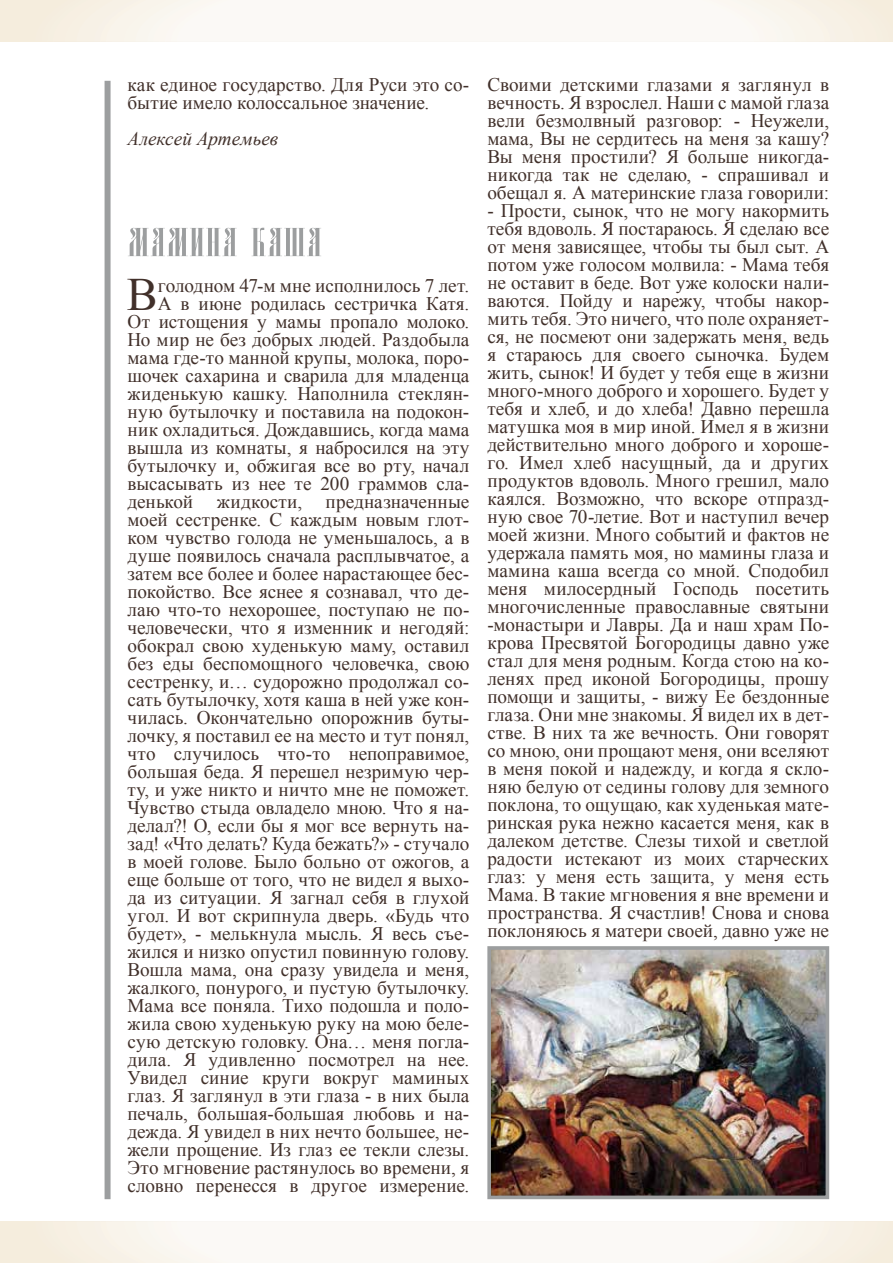
<style>
.page{position:relative;width:893px;height:1263px;background:#fff}
.page>*{position:absolute;margin:0;border:0;box-sizing:border-box;transform-origin:0 0}
.t1{font:46.35px "Times New Roman";color:#41302a}
.t2{font:35.25px "Kathisma Ucs";letter-spacing:.025em;color:#9c9e9f;scale:1.7 1}
.t3{font:19.2px/18px "Times New Roman";color:#41302a;text-align:justify}
.t4{font:italic 19.2px "Times New Roman";color:#41302a}
</style>
<div class="page">
<div style="left:105px;top:81px;width:6px;height:1118px;background:#9c9e9f"></div>
<div style="left:0;top:1222px;width:893px;height:41px;background:#f5eddd"></div>
<svg style="left:95px;top:1222px;width:741px;height:41px;background:#faf7f3"></svg>
<div style="left:0;top:0;width:893px;height:41px;background:#f5eddd"></div>
<svg style="left:95px;top:0;width:741px;height:41px;background:#faf7f3"></svg>
<img style="left:492px;top:951px;width:332px;height:243px">
<div style="left:487px;top:946px;width:342px;height:253px;border:4px solid #9c9e9f"></div>
<p class="t3" style="left:128px;top:75px;width:343px">как единое государство. Для Руси это со&shy;бытие имело колоссальное значение.</p>
<p class="t4" style="left:128px;top:125px;width:152px">Алексей Артемьев</p>
<h2 class="t2" style="left:128px;top:219px;width:116px">МАМИНА КАША</h2>
<h1 class="t1" style="left:127px;top:263px;width:32px">В</h1>
<p class="t3" style="left:128px;top:276px;width:343px;text-align:right">голодном 47-м мне исполнилось 7 лет.<br>А в июне родилась сестричка Катя.<br>От истощения у мамы пропало молоко.<br>Но мир не без добрых людей. Раздобыла мама где-то манной крупы, молока, поро&shy;шочек сахарина и сварила для младенца жиденькую кашку. Наполнила стеклян&shy;ную бутылочку и поставила на подокон&shy;ник охладиться. Дождавшись, когда мама вышла из комнаты, я набросился на эту бутылочку и, обжигая все во рту, начал высасывать из нее те 200 граммов сла&shy;денькой жидкости, предназначенные моей сестренке. С каждым новым глот&shy;ком чувство голода не уменьшалось, а в душе появилось сначала расплывчатое, а затем все более и более нарастающее бес&shy;покойство. Все яснее я сознавал, что де&shy;лаю что-то нехорошее, поступаю не по&shy;человечески, что я изменник и негодяй: обокрал свою худенькую маму, оставил без еды беспомощного человечка, свою сестренку, и… судорожно продолжал со&shy;сать бутылочку, хотя каша в ней уже кон&shy;чилась. Окончательно опорожнив буты&shy;лочку, я поставил ее на место и тут понял, что случилось что-то непоправимое, большая беда. Я перешел незримую чер&shy;ту, и уже никто и ничто мне не поможет.<br>Чувство стыда овладело мною. Что я на&shy;делал?! О, если бы я мог все вернуть на&shy;зад! «Что делать? Куда бежать?» - стучало в моей голове. Было больно от ожогов, а еще больше от того, что не видел я выхо&shy;да из ситуации. Я загнал себя в глухой угол. И вот скрипнула дверь. «Будь что будет», - мелькнула мысль. Я весь съе&shy;жился и низко опустил повинную голову.<br>Вошла мама, она сразу увидела и меня, жалкого, понурого, и пустую бутылочку.<br>Мама все поняла. Тихо подошла и поло&shy;жила свою худенькую руку на мою беле&shy;сую детскую головку. Она… меня погла&shy;дила. Я удивленно посмотрел на нее.<br>Увидел синие круги вокруг маминых глаз. Я заглянул в эти глаза - в них была печаль, большая-большая любовь и на&shy;дежда. Я увидел в них нечто большее, не&shy;жели прощение. Из глаз ее текли слезы.<br>Это мгновение растянулось во времени, я словно перенесся в другое измерение.</p>
<p class="t3" style="left:487px;top:75px;width:343px">Своими детскими глазами я заглянул в вечность. Я взрослел. Наши с мамой глаза вели безмолвный разговор: - Неужели, мама, Вы не сердитесь на меня за кашу?<br>Вы меня простили? Я больше никогда&shy;никогда так не сделаю, - спрашивал и обещал я. А материнские глаза говорили:</p>
<p class="t3" style="left:487px;top:201px;width:343px">- Прости, сынок, что не могу накормить тебя вдоволь. Я постараюсь. Я сделаю все от меня зависящее, чтобы ты был сыт. А потом уже голосом молвила: - Мама тебя не оставит в беде. Вот уже колоски нали&shy;ваются. Пойду и нарежу, чтобы накор&shy;мить тебя. Это ничего, что поле охраняет&shy;ся, не посмеют они задержать меня, ведь я стараюсь для своего сыночка. Будем жить, сынок! И будет у тебя еще в жизни много-много доброго и хорошего. Будет у тебя и хлеб, и до хлеба! Давно перешла матушка моя в мир иной. Имел я в жизни действительно много доброго и хороше&shy;го. Имел хлеб насущный, да и других продуктов вдоволь. Много грешил, мало каялся. Возможно, что вскоре отпразд&shy;ную свое 70-летие. Вот и наступил вечер моей жизни. Много событий и фактов не удержала память моя, но мамины глаза и мамина каша всегда со мной. Сподобил меня милосердный Господь посетить многочисленные православные святыни -монастыри и Лавры. Да и наш храм По&shy;крова Пресвятой Богородицы давно уже стал для меня родным. Когда стою на ко&shy;ленях пред иконой Богородицы, прошу помощи и защиты, - вижу Ее бездонные глаза. Они мне знакомы. Я видел их в дет&shy;стве. В них та же вечность. Они говорят со мною, они прощают меня, они вселяют в меня покой и надежду, и когда я скло&shy;няю белую от седины голову для земного поклона, то ощущаю, как худенькая мате&shy;ринская рука нежно касается меня, как в далеком детстве. Слезы тихой и светлой радости истекают из моих старческих глаз: у меня есть защита, у меня есть Мама. В такие мгновения я вне времени и пространства. Я счастлив! Снова и снова поклоняюсь я матери своей, давно уже не</p>
</div>
